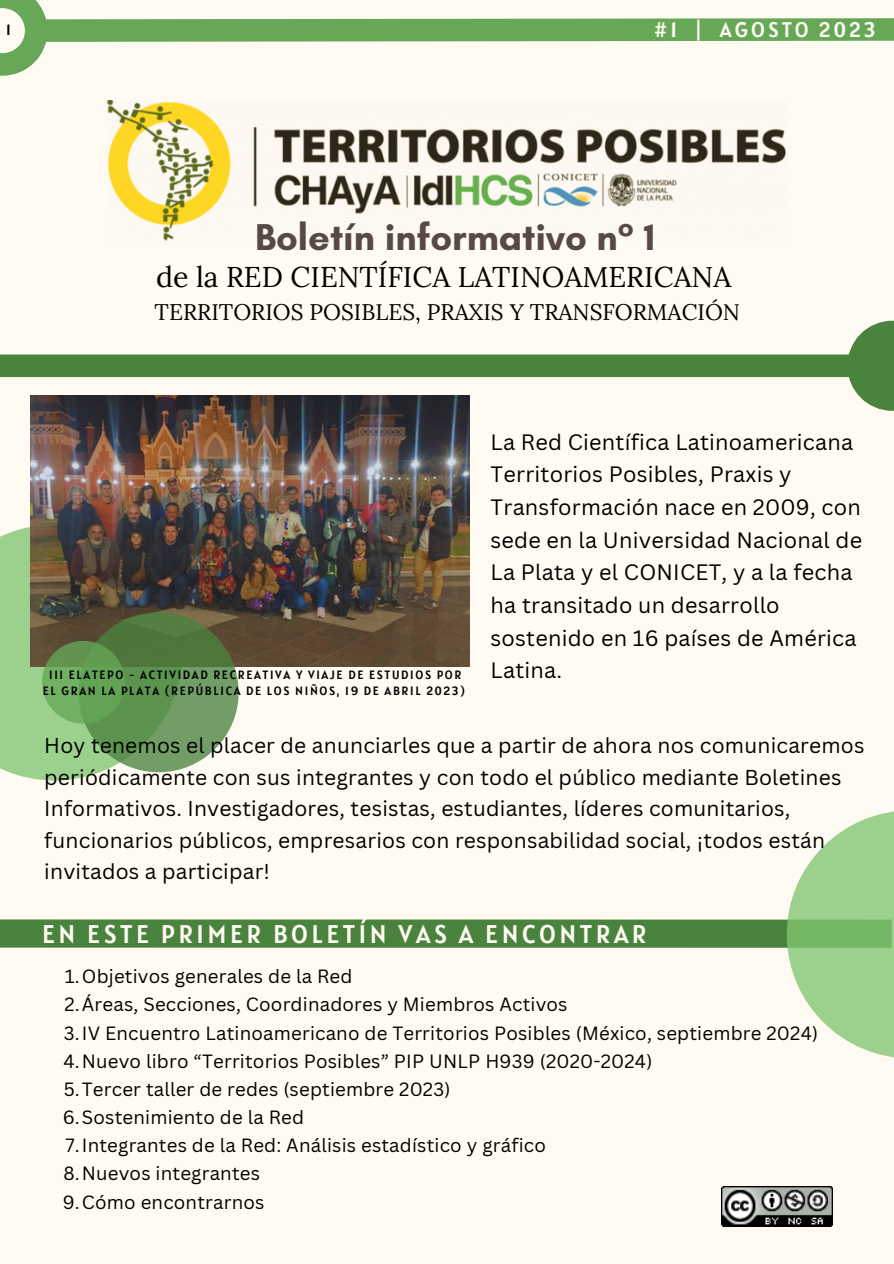
<style>
.page{position:relative;width:894px;height:1264px;background:#fff}
.page>*{position:absolute;margin:0;border:0;box-sizing:border-box;transform-origin:0 0}
.t1{font:700 38.1px "Glacial Indifference";color:#594946}
.t2{font:28.5px "Lora";color:#000}
.t3{font:25.5px "Alatsi";letter-spacing:.14em;color:#fffbf2}
.t4{font:22.5px "Lora";color:#000}
.t5{font:21.6px/32.7px "Canva Sans";letter-spacing:.01em;color:#000}
.t6{font:21px/31.5px "Canva Sans";letter-spacing:.01em;color:#000}
.t7{font:21px "Alatsi";letter-spacing:.145em;color:#fffbf2}
.t8{font:18.6px "Canva Sans";letter-spacing:.01em;color:#000}
.t9{font:15px "Alatsi";color:#000}
.t10{font:12px/16px "Alatsi";letter-spacing:.14em;color:#000;text-align:center}
</style>
<div class="page">
<div style="left:0;top:0;width:893px;height:1263px;background:#fffbf2"></div>
<div style="left:0;top:354px;width:852px;height:23px;background:#4a833e"></div>
<svg style="left:847px;top:321px;width:46px;height:90px"></svg>
<svg style="left:0;top:0;width:893px;height:76px"></svg>
<img style="left:107px;top:101px;width:679px;height:140px">
<div style="left:0;top:919px;width:891px;height:28px;background:#4a833e"></div>
<svg style="left:786px;top:811px;width:107px;height:246px;fill:#9cd18d"></svg>
<svg style="left:0;top:524px;width:182px;height:256px;fill:#9cd18d"></svg>
<img style="left:31px;top:396px;width:438px;height:270px">
<svg style="left:78px;top:612px;width:160px;height:160px"></svg>
<svg style="left:42px;top:641px;width:83px;height:82px;fill:#63a355"></svg>
<img style="left:721px;top:1186px;width:110px;height:40px">
<p class="t9" style="left:6px;top:20px;width:6px">1</p>
<p class="t7" style="left:654px;top:16px;width:222px">#1 | AGOSTO 2023</p>
<p class="t1" style="left:255px;top:214px;width:401px">Boletín informativo n° 1</p>
<p class="t2" style="left:156px;top:258px;width:576px">de la RED CIENTÍFICA LATINOAMERICANA</p>
<p class="t4" style="left:154px;top:297px;width:587px">TERRITORIOS POSIBLES, PRAXIS Y TRANSFORMACIÓN</p>
<p class="t10" style="left:43px;top:667px;width:423px">III ELATEPO - ACTIVIDAD RECREATIVA Y VIAJE DE ESTUDIOS POR<br>EL GRAN LA PLATA (REPÚBLICA DE LOS NIÑOS, 19 DE ABRIL 2023)</p>
<p class="t5" style="left:490px;top:425px;width:373px">La Red Científica Latinoamericana<br>Territorios Posibles, Praxis y<br>Transformación nace en 2009, con sede en la Universidad Nacional de<br>La Plata y el CONICET, y a la fecha ha transitado un desarrollo sostenido en 16 países de América<br>Latina.</p>
<p class="t6" style="left:44px;top:729px;width:821px">Hoy tenemos el placer de anunciarles que a partir de ahora nos comunicaremos periódicamente con sus integrantes y con todo el público mediante Boletines Informativos. Investigadores, tesistas, estudiantes, líderes comunitarios, funcionarios públicos, empresarios con responsabilidad social, ¡todos están invitados a participar!</p>
<p class="t3" style="left:42px;top:917px;width:606px">EN ESTE PRIMER BOLETÍN VAS A ENCONTRAR</p>
<p class="t8" style="left:65px;top:963px;width:289px">1.Objetivos generales de la Red</p>
<p class="t8" style="left:64px;top:991px;width:504px">2.Áreas, Secciones, Coordinadores y Miembros Activos</p>
<p class="t8" style="left:64px;top:1019px;width:755px">3.IV Encuentro Latinoamericano de Territorios Posibles (México, septiembre 2024)</p>
<p class="t8" style="left:63px;top:1047px;width:590px">4.Nuevo libro “Territorios Posibles” PIP UNLP H939 (2020-2024)</p>
<p class="t8" style="left:64px;top:1075px;width:388px">5.Tercer taller de redes (septiembre 2023)</p>
<p class="t8" style="left:63px;top:1104px;width:243px">6.Sostenimiento de la Red</p>
<p class="t8" style="left:66px;top:1132px;width:482px">7.Integrantes de la Red: Análisis estadístico y gráfico</p>
<p class="t8" style="left:63px;top:1160px;width:198px">8.Nuevos integrantes</p>
<p class="t8" style="left:63px;top:1188px;width:203px">9.Cómo encontrarnos</p>
</div>
